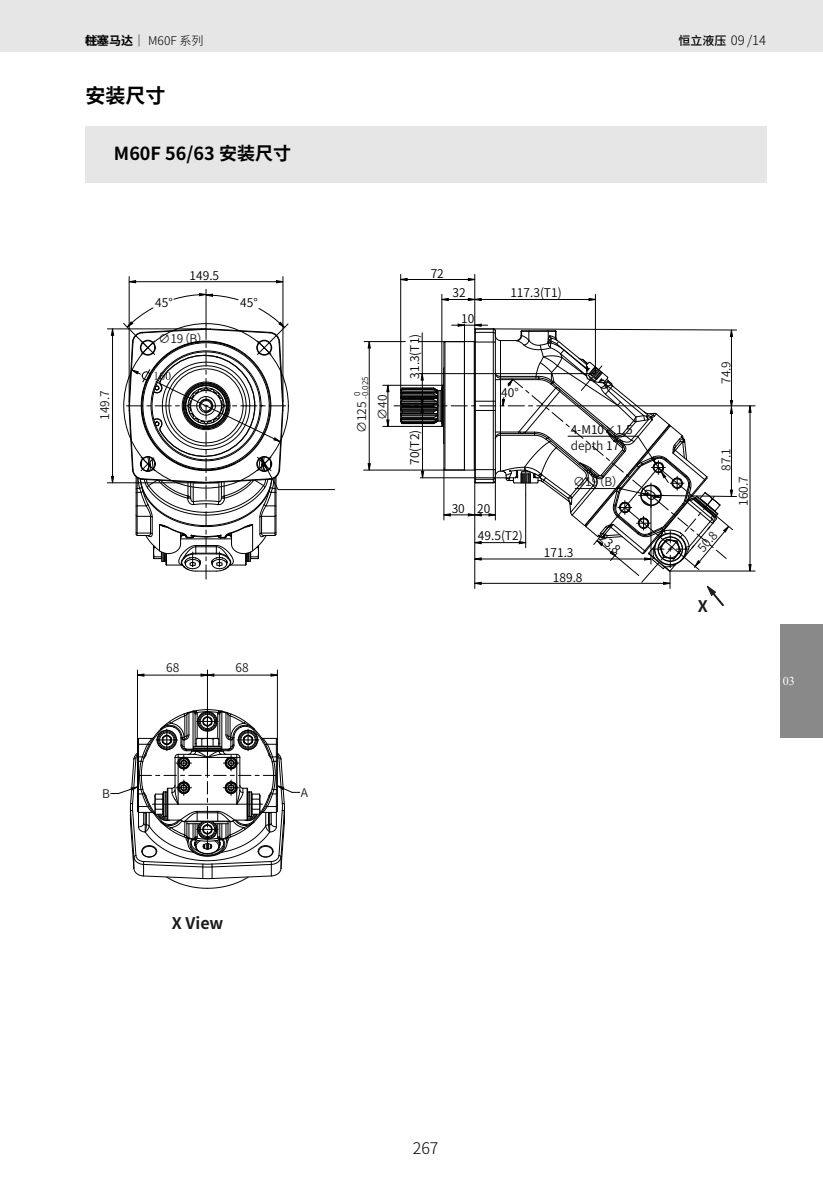
<style>
.page{position:relative;width:823px;height:1191px;background:#fff}
.page>*{position:absolute;margin:0;border:0;box-sizing:border-box;transform-origin:0 0}
.t1{font:300 24px "Adobe Song Std";color:#040000}
.t2{font:700 20px "Noto Sans Hans";color:#000}
.t3{font:700 18px "Noto Sans Hans";color:#000}
.t4{font:700 16px "Noto Sans Hans";color:#1b1b1b}
.t5{font:300 16px "Noto Sans Hans";color:#000}
.t6{font:300 13px "Noto Sans Hans";color:#000}
.t7{font:600 12px/16px "Noto Sans Hans";color:#000}
.t8{font:600 12px "Noto Sans Hans";color:#1b1b1b}
.t9{font:300 12px "Noto Sans Hans";color:#000}
.t10{font:12px "Times New Roman";color:#fff}
.t11{font:600 8px/8px "Noto Sans Hans";color:#1b1b1b}
.s1{font-weight:700}
.s2{font-weight:500;font-size:12px}
.s3{color:#1b1b1b}
</style>
<div class="page">
<div style="left:0;top:0;width:822px;height:51px;background:#e6e6e6"></div>
<div style="left:780px;top:624px;width:42px;height:113px;background:#898989"></div>
<div style="left:85px;top:126px;width:681px;height:57px;background:#e6e6e6"></div>
<svg style="left:367px;top:342px;width:4px;height:7px"></svg>
<svg style="left:367px;top:462px;width:4px;height:8px"></svg>
<svg style="left:442px;top:297px;width:7px;height:4px"></svg>
<svg style="left:467px;top:297px;width:15px;height:4px"></svg>
<svg style="left:588px;top:297px;width:8px;height:4px"></svg>
<svg style="left:270px;top:673px;width:7px;height:4px"></svg>
<svg style="left:200px;top:673px;width:15px;height:4px"></svg>
<svg style="left:138px;top:673px;width:7px;height:4px"></svg>
<svg style="left:128px;top:280px;width:8px;height:4px"></svg>
<svg style="left:275px;top:280px;width:9px;height:4px"></svg>
<svg style="left:110px;top:329px;width:4px;height:7px"></svg>
<svg style="left:110px;top:475px;width:4px;height:9px"></svg>
<svg style="left:401px;top:277px;width:7px;height:4px"></svg>
<svg style="left:467px;top:277px;width:7px;height:4px"></svg>
<svg style="left:747px;top:406px;width:4px;height:7px"></svg>
<svg style="left:747px;top:563px;width:4px;height:9px"></svg>
<svg style="left:173px;top:292px;width:65px;height:8px"></svg>
<hr style="left:368px;top:341px;width:1px;height:129px;background:#000">
<hr style="left:400px;top:274px;width:1px;height:116px;background:#000">
<hr style="left:441px;top:294px;width:1px;height:91px;background:#000">
<hr style="left:669px;top:570px;width:85px;height:1px;background:#000">
<hr style="left:474px;top:274px;width:1px;height:55px;background:#000">
<hr style="left:363px;top:470px;width:101px;height:1px;background:#000">
<hr style="left:382px;top:426px;width:60px;height:1px;background:#000">
<hr style="left:594px;top:294px;width:1px;height:80px;background:#000">
<hr style="left:552px;top:405px;width:202px;height:1px;background:#000">
<hr style="left:382px;top:385px;width:60px;height:1px;background:#000">
<hr style="left:364px;top:341px;width:41px;height:1px;background:#000">
<hr style="left:441px;top:299px;width:154px;height:1px;background:#000">
<hr style="left:400px;top:279px;width:74px;height:1px;background:#000">
<hr style="left:749px;top:406px;width:1px;height:165px;background:#000">
<hr style="left:137px;top:670px;width:1px;height:69px;background:#000">
<hr style="left:207px;top:670px;width:1px;height:105px;background:#000">
<hr style="left:277px;top:670px;width:1px;height:69px;background:#000">
<hr style="left:137px;top:675px;width:140px;height:1px;background:#000">
<hr style="left:112px;top:329px;width:1px;height:154px;background:#000">
<hr style="left:129px;top:276px;width:1px;height:125px;background:#000">
<hr style="left:278px;top:489px;width:56px;height:1px;background:#000">
<hr style="left:107px;top:482px;width:99px;height:1px;background:#000">
<hr style="left:205px;top:289px;width:1px;height:36px;background:#000">
<hr style="left:282px;top:276px;width:1px;height:125px;background:#000">
<hr style="left:107px;top:328px;width:99px;height:1px;background:#000">
<hr style="left:129px;top:281px;width:154px;height:1px;background:#000">
<svg style="left:385px;top:323px;width:351px;height:284px"></svg>
<svg style="left:111px;top:707px;width:188px;height:182px"></svg>
<svg style="left:123px;top:307px;width:165px;height:272px"></svg>
<p class="t9" style="left:85px;top:33px;width:120px"><span class="s1">柱塞马达</span>｜ M60F 系列</p>
<p class="t6" style="left:85px;top:33px;width:15px">06</p>
<p class="t6" style="left:678px;top:33px;width:89px"><span class="s2">恒立液压</span> 09 /14</p>
<h1 class="t1" style="left:69px;top:29px;width:51px">56 63</h1>
<h2 class="t2" style="left:85px;top:84px;width:81px">安装尺寸</h2>
<h3 class="t3" style="left:114px;top:143px;width:179px">M60F 56/63 安装尺寸</h3>
<p class="t8" style="left:98px;top:420px;width:31px;rotate:-90deg">149.7</p>
<p class="t7" style="left:189px;top:267px;width:31px">149.5</p>
<p class="t7" style="left:155px;top:295px;width:19px">45°</p>
<p class="t7" style="left:240px;top:295px;width:19px">45°</p>
<p class="t8" style="left:158px;top:332px;width:52px">∅19（B）</p>
<p class="t8" style="left:166px;top:661px;width:15px">68</p>
<p class="t8" style="left:235px;top:661px;width:15px">68</p>
<p class="t11" style="left:353px;top:399px;width:24px;text-indent:3px;rotate:-90deg">0 -0.025</p>
<p class="t8" style="left:354px;top:433px;width:33px;rotate:-90deg">∅125</p>
<p class="t8" style="left:375px;top:420px;width:27px;rotate:-90deg">∅40</p>
<p class="t7" style="left:406px;top:378px;width:46px;rotate:-90deg">31.3(T1)</p>
<p class="t7" style="left:430px;top:266px;width:15px">72</p>
<p class="t7" style="left:452px;top:285px;width:15px">32</p>
<p class="t7" style="left:461px;top:311px;width:15px">10</p>
<p class="t7" style="left:510px;top:284px;width:53px">117.3(T1)</p>
<p class="t7" style="left:501px;top:384px;width:19px">40°</p>
<p class="t7" style="left:406px;top:465px;width:36px;rotate:-90deg">70(T2)</p>
<p class="t7" style="left:451px;top:500px;width:40px">30 20</p>
<p class="t7" style="left:477px;top:527px;width:46px">49.5(T2)</p>
<p class="t7" style="left:570px;top:422px;width:63px">4-M10×1.5 <span class="s3">depth</span> 17</p>
<p class="t8" style="left:573px;top:475px;width:52px">∅19（B）</p>
<p class="t7" style="left:543px;top:545px;width:31px">171.3</p>
<p class="t7" style="left:552px;top:569px;width:31px">189.8</p>
<p class="t7" style="left:606px;top:530px;width:25px;rotate:43deg">23.8</p>
<p class="t8" style="left:102px;top:787px;width:9px">B</p>
<p class="t8" style="left:300px;top:785px;width:9px">A</p>
<p class="t8" style="left:718px;top:384px;width:25px;rotate:-90deg">74.9</p>
<p class="t8" style="left:718px;top:471px;width:25px;rotate:-90deg">87.1</p>
<p class="t8" style="left:736px;top:506px;width:31px;rotate:-90deg">160.7</p>
<p class="t8" style="left:694px;top:546px;width:25px;rotate:-49deg">50.8</p>
<h3 class="t4" style="left:697px;top:597px;width:12px">X</h3>
<p class="t10" style="left:782px;top:672px;width:13px">03</p>
<h3 class="t4" style="left:172px;top:913px;width:53px">X View</h3>
<h3 class="t5" style="left:412px;top:1139px;width:27px">267</h3>
</div>
